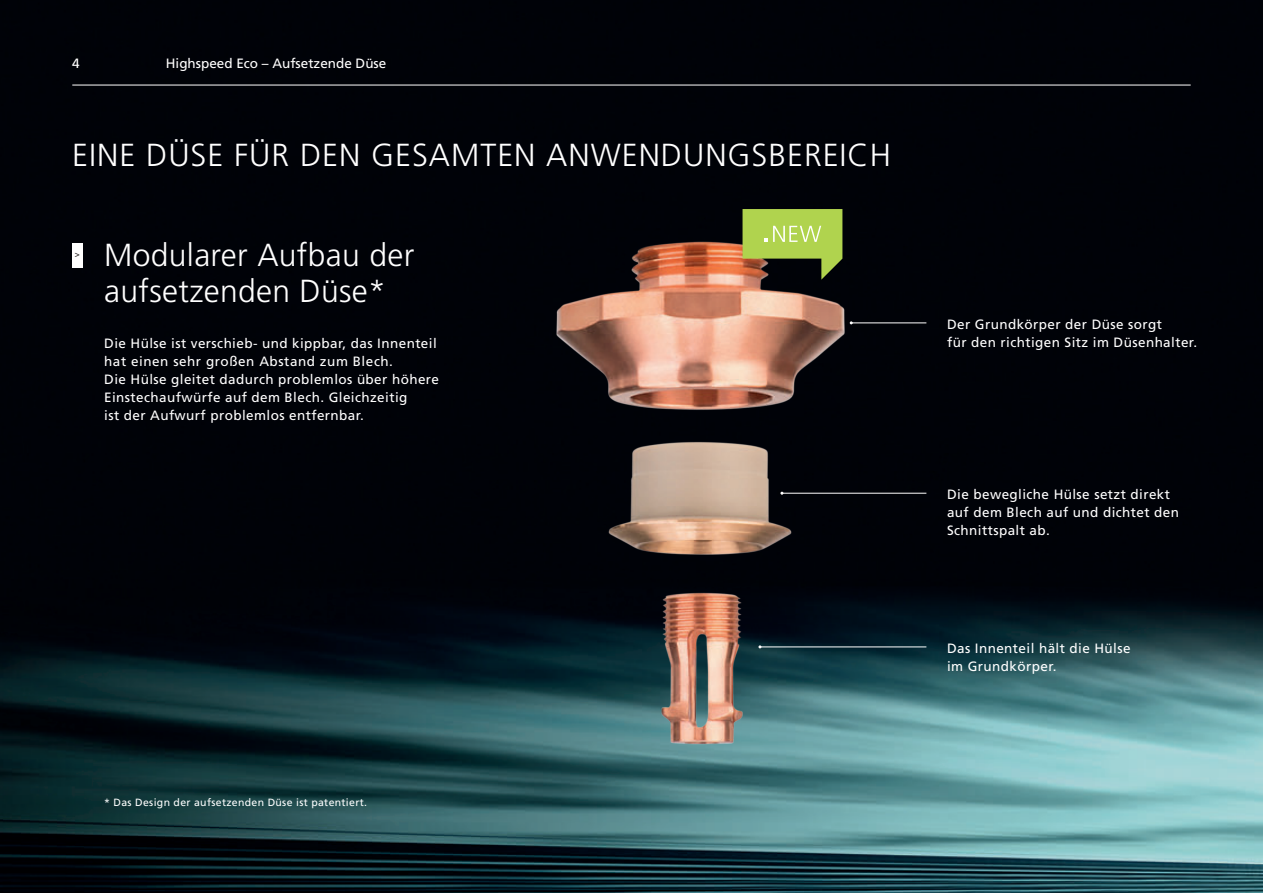
<style>
.page{position:relative;width:1263px;height:893px;background:#fff}
.page>*{position:absolute;margin:0;border:0;box-sizing:border-box;transform-origin:0 0}
.t1{font:300 31.8px "Frutiger";letter-spacing:.03em;color:#fff}
.t2{font:300 31.8px/36px "Frutiger";letter-spacing:.01em;color:#fff}
.t3{font:13.5px/18px "Frutiger";letter-spacing:.03em;color:#fff}
.t4{font:13.5px "Frutiger";color:#fff}
.t5{font:10.5px "Frutiger";letter-spacing:.03em;color:#fff}
.t6{font:8.25px "Frutiger";color:#231f20}
</style>
<div class="page">
<img style="left:0;top:0;width:1263px;height:893px">
<img style="left:547px;top:197px;width:306px;height:172px">
<img style="left:547px;top:369px;width:306px;height:170px">
<img style="left:547px;top:539px;width:306px;height:234px">
<svg style="left:742px;top:209px;width:100px;height:71px;background:#8fa144"></svg>
<div style="left:72px;top:243px;width:10px;height:24px;background:#fff"></div>
<hr style="left:851px;top:322px;width:75px;height:1px;background:#fff">
<hr style="left:782px;top:493px;width:144px;height:1px;background:#fff">
<hr style="left:760px;top:646px;width:166px;height:1px;background:#fff">
<hr style="left:72px;top:85px;width:1119px;height:1px;background:#fff">
<p class="t3" style="left:72px;top:54px;width:9px">4</p>
<p class="t4" style="left:166px;top:55px;width:222px">Highspeed Eco – Aufsetzende Düse</p>
<h1 class="t1" style="left:72px;top:137px;width:820px">EINE DÜSE FÜR DEN GESAMTEN ANWENDUNGSBEREICH</h1>
<p class="t6" style="left:75px;top:250px;width:6px">&gt;</p>
<h1 class="t2" style="left:104px;top:237px;width:312px">Modularer Aufbau der aufsetzenden Düse*</h1>
<p class="t3" style="left:104px;top:335px;width:336px">Die Hülse ist verschieb- und kippbar, das Innenteil hat einen sehr großen Abstand zum Blech.<br>Die Hülse gleitet dadurch problemlos über höhere Einstechaufwürfe auf dem Blech. Gleichzeitig<br>ist der Aufwurf problemlos entfernbar.</p>
<p class="t5" style="left:104px;top:796px;width:264px">* Das Design der aufsetzenden Düse ist patentiert.</p>
<p class="t3" style="left:947px;top:315px;width:252px">Der Grundkörper der Düse sorgt<br>für den richtigen Sitz im Düsenhalter.</p>
<p class="t3" style="left:947px;top:485px;width:233px">Die bewegliche Hülse setzt direkt auf dem Blech auf und dichtet den<br>Schnittspalt ab.</p>
<p class="t3" style="left:947px;top:639px;width:185px">Das Innenteil hält die Hülse im Grundkörper.</p>
</div>
